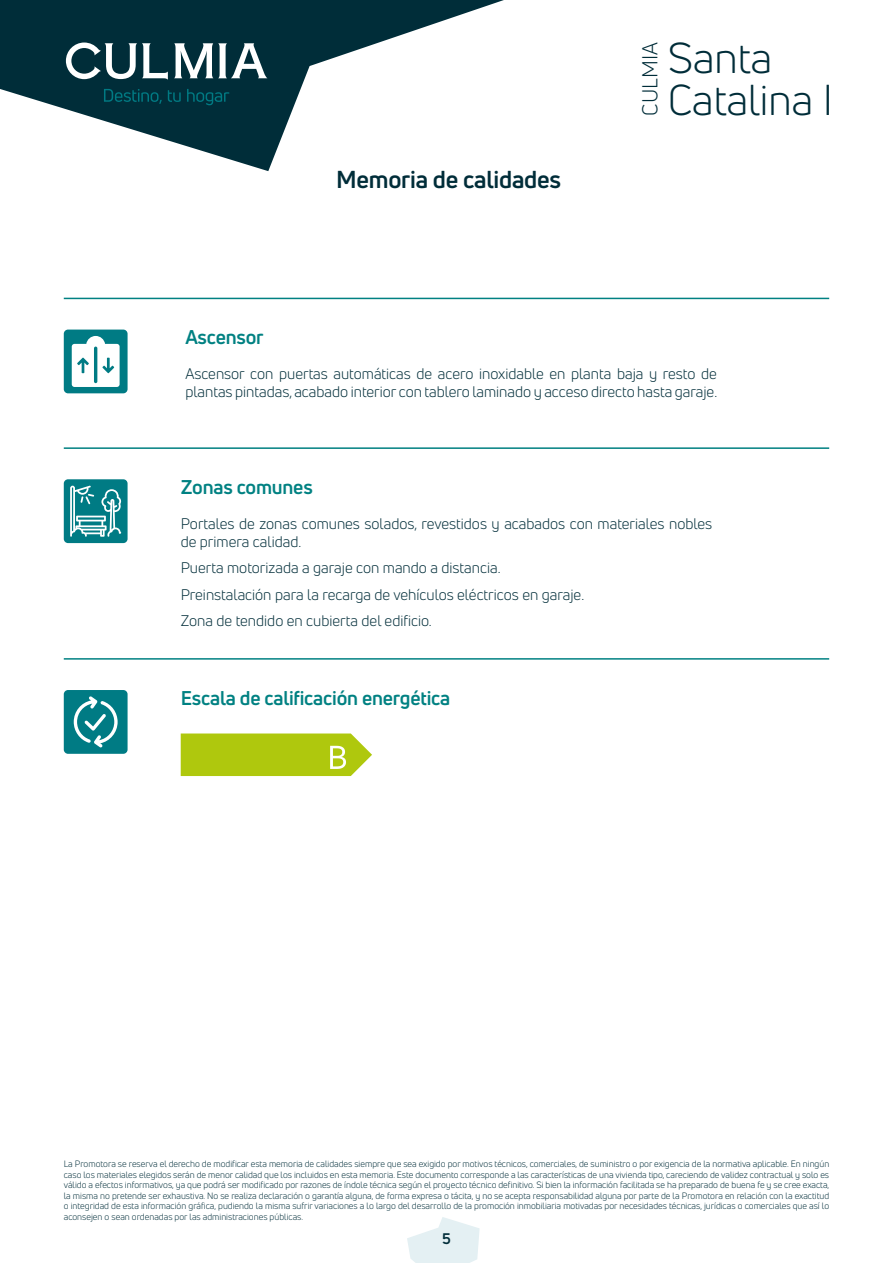
<style>
.page{position:relative;width:893px;height:1263px;background:#fff}
.page>*{position:absolute;margin:0;border:0;box-sizing:border-box;transform-origin:0 0}
.t1{font:42.3px/41.4px "Uni Neue";color:#002d39}
.t2{font:700 24px "Uni Neue";letter-spacing:-.01em;color:#002d39}
.t3{font:21.15px "Uni Neue";color:#002d39}
.t4{font:700 19.5px "Uni Neue";letter-spacing:-.01em;color:#008182}
.t5{font:15px/18px "Uni Neue";color:#002d39}
.t6{font:700 15px "Uni Neue";color:#002d39}
.t7{font:9px/10.5px "Uni Neue";color:#002d39;text-align:justify}
</style>
<div class="page">
<svg style="left:0;top:0;width:504px;height:171px"></svg>
<svg style="left:407px;top:1217px;width:73px;height:46px"></svg>
<svg style="left:174px;top:43px;width:93px;height:35px"></svg>
<svg style="left:66px;top:43px;width:102px;height:37px"></svg>
<svg style="left:104px;top:89px;width:125px;height:16px;background:#003e49"></svg>
<div style="left:64px;top:690px;width:64px;height:64px;background:#007b84;border-radius:4px"></div>
<svg style="left:74px;top:696px;width:44px;height:51px"></svg>
<hr style="left:64px;top:658px;width:765px;height:2px;background:#008182">
<svg style="left:181px;top:733px;width:191px;height:43px;background:#b6cc22"></svg>
<hr style="left:64px;top:447px;width:765px;height:2px;background:#008182">
<div style="left:64px;top:479px;width:64px;height:64px;background:#007b84;border-radius:4px"></div>
<svg style="left:70px;top:486px;width:52px;height:51px"></svg>
<hr style="left:64px;top:298px;width:765px;height:1px;background:#008182">
<div style="left:64px;top:330px;width:64px;height:63px;background:#007b84;border-radius:4px"></div>
<svg style="left:72px;top:336px;width:48px;height:51px"></svg>
<h2 class="t2" style="left:336px;top:164px;width:226px">Memoria de calidades</h2>
<h3 class="t3" style="left:637px;top:116px;width:74px;rotate:-90deg">CULMIA</h3>
<h1 class="t1" style="left:668px;top:37px;width:167px">Santa<br>Catalina I</h1>
<h3 class="t4" style="left:185px;top:325px;width:80px">Ascensor</h3>
<h3 class="t5" style="left:185px;top:365px;width:533px">Ascensor con puertas automáticas de acero inoxidable en planta baja y resto de plantas pintadas, acabado interior con tablero laminado y acceso directo hasta garaje.</h3>
<h3 class="t4" style="left:181px;top:475px;width:134px">Zonas comunes</h3>
<h3 class="t5" style="left:181px;top:514px;width:533px">Portales de zonas comunes solados, revestidos y acabados con materiales nobles de primera calidad.</h3>
<h3 class="t5" style="left:181px;top:555px;width:405px;line-height:26.5px">Puerta motorizada a garaje con mando a distancia.<br>Preinstalación para la recarga de vehículos eléctricos en garaje.<br>Zona de tendido en cubierta del edificio.</h3>
<h3 class="t4" style="left:181px;top:685px;width:271px">Escala de calificación energética</h3>
<p class="t7" style="left:64px;top:1159px;width:767px">La Promotora se reserva el derecho de modificar esta memoria de calidades siempre que sea exigido por motivos técnicos, comerciales, de suministro o por exigencia de la normativa aplicable. En ningún caso los materiales elegidos serán de menor calidad que los incluidos en esta memoria. Este documento corresponde a las características de una vivienda tipo, careciendo de validez contractual y solo es válido a efectos informativos, ya que podrá ser modificado por razones de índole técnica según el proyecto técnico definitivo. Si bien la información facilitada se ha preparado de buena fe y se cree exacta, la misma no pretende ser exhaustiva. No se realiza declaración o garantía alguna, de forma expresa o tácita, y no se acepta responsabilidad alguna por parte de la Promotora en relación con la exactitud o integridad de esta información gráfica, pudiendo la misma sufrir variaciones a lo largo del desarrollo de la promoción inmobiliaria motivadas por necesidades técnicas, jurídicas o comerciales que así lo aconsejen o sean ordenadas por las administraciones públicas.</p>
<h3 class="t6" style="left:442px;top:1229px;width:10px">5</h3>
</div>
